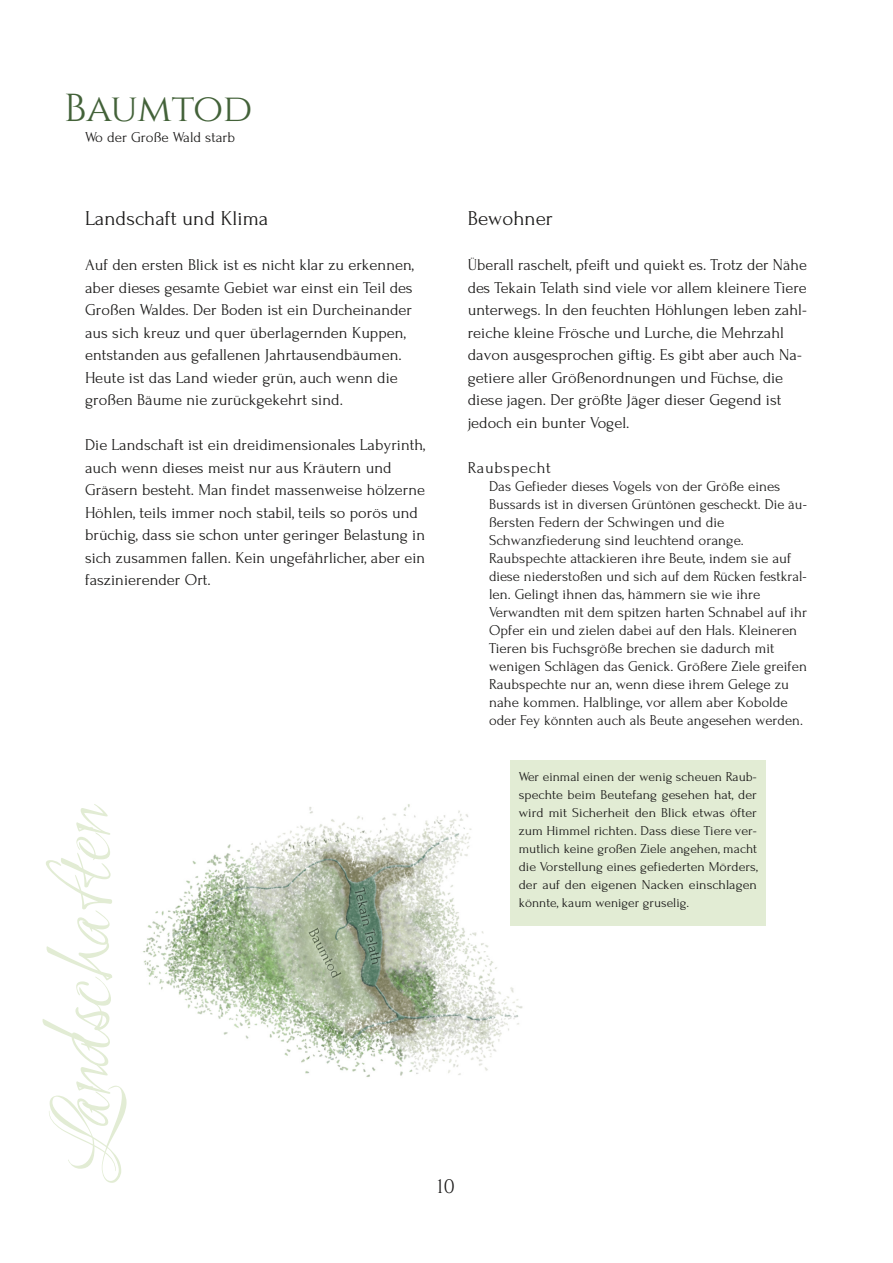
<style>
.page{position:relative;width:893px;height:1263px;background:#fff}
.page>*{position:absolute;margin:0;border:0;box-sizing:border-box;transform-origin:0 0}
.t1{font:96px "Ruthie";color:#e2ecd4}
.t2{font:39px "Cinzel";letter-spacing:-.015em;color:#436239}
.t3{font:21px "Forum";color:#1c1b1a}
.t4{font:19.5px "Cinzel";color:#1c1b1a}
.t5{font:16.5px/22.5px "Forum";color:#1c1b1a}
.t6{font:16.5px "Forum";letter-spacing:.04em;color:#1c1b1a}
.t7{font:15px/18px "Forum";color:#1c1b1a}
.t8{font:13.5px/18px "Forum";color:#1c1b1a;text-align:justify}
</style>
<div class="page">
<img style="left:143px;top:804px;width:380px;height:273px">
<div style="left:510px;top:761px;width:255px;height:165px;background:#e2ecd4"></div>
<h2 class="t2" style="left:64px;top:90px;width:190px">Baumtod</h2>
<p class="t7" style="left:85px;top:128px;width:152px">Wo der Große Wald starb</p>
<p class="t3" style="left:85px;top:207px;width:185px">Landschaft und Klima</p>
<p class="t5" style="left:85px;top:254px;width:330px">Auf den ersten Blick ist es nicht klar zu erkennen, aber dieses gesamte Gebiet war einst ein Teil des Großen Waldes. Der Boden ist ein Durcheinander aus sich kreuz und quer überlagernden Kuppen, entstanden aus gefallenen Jahrtausendbäumen.<br>Heute ist das Land wieder grün, auch wenn die großen Bäume nie zurückgekehrt sind.</p>
<p class="t5" style="left:85px;top:434px;width:342px">Die Landschaft ist ein dreidimensionales Labyrinth, auch wenn dieses meist nur aus Kräutern und Gräsern besteht. Man findet massenweise hölzerne Höhlen, teils immer noch stabil, teils so porös und brüchig, dass sie schon unter geringer Belastung in sich zusammen fallen. Kein ungefährlicher, aber ein faszinierender Ort.</p>
<p class="t3" style="left:468px;top:207px;width:87px">Bewohner</p>
<p class="t5" style="left:468px;top:254px;width:341px">Überall raschelt, pfeift und quiekt es. Trotz der Nähe des Tekain Telath sind viele vor allem kleinere Tiere unterwegs. In den feuchten Höhlungen leben zahl&shy;reiche kleine Frösche und Lurche, die Mehrzahl davon ausgesprochen giftig. Es gibt aber auch Na&shy;getiere aller Größenordnungen und Füchse, die diese jagen. Der größte Jäger dieser Gegend ist jedoch ein bunter Vogel.</p>
<p class="t6" style="left:468px;top:458px;width:85px">Raubspecht</p>
<p class="t7" style="left:489px;top:477px;width:320px">Das Gefieder dieses Vogels von der Größe eines Bussards ist in diversen Grüntönen gescheckt. Die äu&shy;ßersten Federn der Schwingen und die Schwanzfiederung sind leuchtend orange.<br>Raubspechte attackieren ihre Beute, indem sie auf diese niederstoßen und sich auf dem Rücken festkral&shy;len. Gelingt ihnen das, hämmern sie wie ihre Verwandten mit dem spitzen harten Schnabel auf ihr Opfer ein und zielen dabei auf den Hals. Kleineren Tieren bis Fuchsgröße brechen sie dadurch mit wenigen Schlägen das Genick. Größere Ziele greifen Raubspechte nur an, wenn diese ihrem Gelege zu nahe kommen. Halblinge, vor allem aber Kobolde oder Fey könnten auch als Beute angesehen werden.</p>
<h1 class="t1" style="left:31px;top:1178px;width:376px;rotate:-90deg">Landschaften</h1>
<p class="t8" style="left:519px;top:768px;width:240px">Wer einmal einen der wenig scheuen Raub&shy;spechte beim Beutefang gesehen hat, der wird mit Sicherheit den Blick etwas öfter zum Himmel richten. Dass diese Tiere ver&shy;mutlich keine großen Ziele angehen, macht die Vorstellung eines gefiederten Mörders, der auf den eigenen Nacken einschlagen könnte, kaum weniger gruselig.</p>
<p class="t4" style="left:437px;top:1177px;width:20px">10</p>
</div>
